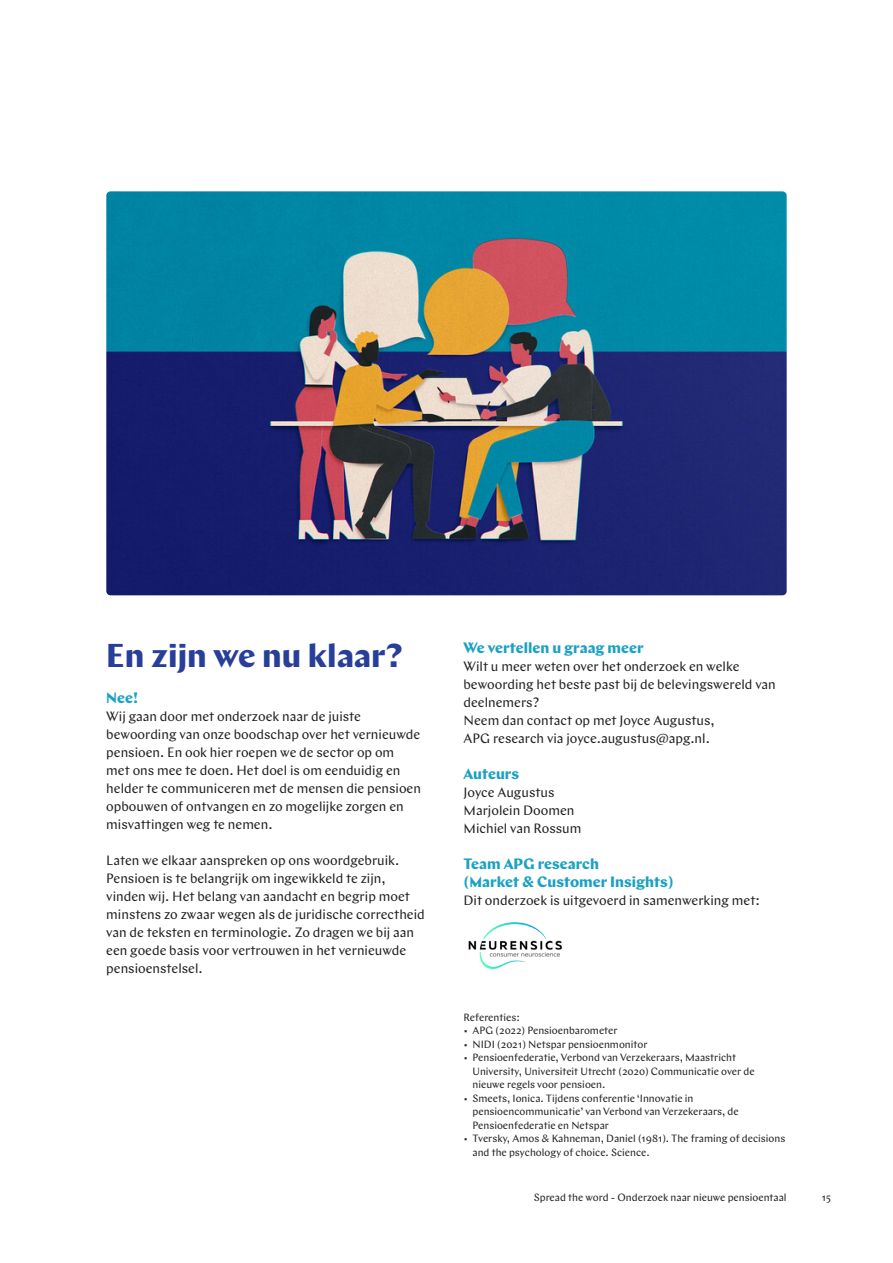
<style>
.page{position:relative;width:893px;height:1263px;background:#fff}
.page>*{position:absolute;margin:0;border:0;box-sizing:border-box;transform-origin:0 0}
.Hoofdstuktitel{font:700 33px "Chap APG";color:#283f99}
.Tussenkopje{font:700 15px/18px "Chap APG";color:#1aa1c4}
.Broodtekst{font:13.5px/18px "Chap APG";color:#231f20}
.Broodtekst-2{font:10.5px/13.5px "Chap APG";color:#231f20}
</style>
<div class="page">
<img style="left:468px;top:922px;width:94px;height:48px">
<img style="left:106px;top:191px;width:681px;height:404px">
<p class="Hoofdstuktitel" style="left:106px;top:634px;width:298px">En zijn we nu klaar?</p>
<p class="Tussenkopje" style="left:106px;top:689px;width:33px">Nee!</p>
<p class="Broodtekst" style="left:106px;top:707px;width:316px">Wij gaan door met onderzoek naar de juiste bewoording van onze boodschap over het vernieuwde pensioen. En ook hier roepen we de sector op om met ons mee te doen. Het doel is om eenduidig en helder te communiceren met de mensen die pensioen opbouwen of ontvangen en zo mogelijke zorgen en misvattingen weg te nemen.</p>
<p class="Broodtekst" style="left:106px;top:851px;width:320px">Laten we elkaar aanspreken op ons woordgebruik.<br>Pensioen is te belangrijk om ingewikkeld te zijn, vinden wij. Het belang van aandacht en begrip moet minstens zo zwaar wegen als de juridische correctheid van de teksten en terminologie. Zo dragen we bij aan een goede basis voor vertrouwen in het vernieuwde pensioenstelsel.</p>
<p class="Tussenkopje" style="left:463px;top:639px;width:182px">We vertellen u graag meer</p>
<p class="Broodtekst" style="left:463px;top:658px;width:314px">Wilt u meer weten over het onderzoek en welke bewoording het beste past bij de belevingswereld van deelnemers?</p>
<p class="Broodtekst" style="left:463px;top:712px;width:253px">Neem dan contact op met Joyce Augustus,</p>
<p class="Broodtekst" style="left:463px;top:730px;width:248px">APG research via joyce.augustus@apg.nl.</p>
<p class="Tussenkopje" style="left:463px;top:765px;width:57px">Auteurs</p>
<p class="Broodtekst" style="left:463px;top:784px;width:93px">Joyce Augustus</p>
<p class="Broodtekst" style="left:463px;top:802px;width:112px">Marjolein Doomen</p>
<p class="Broodtekst" style="left:463px;top:820px;width:119px">Michiel van Rossum</p>
<p class="Tussenkopje" style="left:463px;top:855px;width:212px">Team APG research<br>(Market &amp; Customer Insights)</p>
<p class="Broodtekst" style="left:463px;top:892px;width:298px">Dit onderzoek is uitgevoerd in samenwerking met:</p>
<p class="Broodtekst-2" style="left:463px;top:1010px;width:58px">Referenties:</p>
<p class="Broodtekst-2" style="left:463px;top:1024px;width:156px">• APG (2022) Pensioenbarometer</p>
<p class="Broodtekst-2" style="left:463px;top:1037px;width:185px">• NIDI (2021) Netspar pensioenmonitor</p>
<p class="Broodtekst-2" style="left:472px;top:1051px;width:284px;text-indent:-9px">• Pensioenfederatie, Verbond van Verzekeraars, Maastricht<br>University, Universiteit Utrecht (2020) Communicatie over de nieuwe regels voor pensioen.</p>
<p class="Broodtekst-2" style="left:472px;top:1091px;width:268px;text-indent:-9px">• Smeets, Ionica. Tijdens conferentie ‘Innovatie in pensioencommunicatie’ van Verbond van Verzekeraars, de<br>Pensioenfederatie en Netspar</p>
<p class="Broodtekst-2" style="left:472px;top:1132px;width:314px;text-indent:-9px">• Tversky, Amos &amp; Kahneman, Daniel (1981). The framing of decisions and the psychology of choice. Science.</p>
<p class="Broodtekst-2" style="left:534px;top:1190px;width:254px">Spread the word - Onderzoek naar nieuwe pensioentaal</p>
<p class="Broodtekst-2" style="left:821px;top:1190px;width:11px">15</p>
</div>
